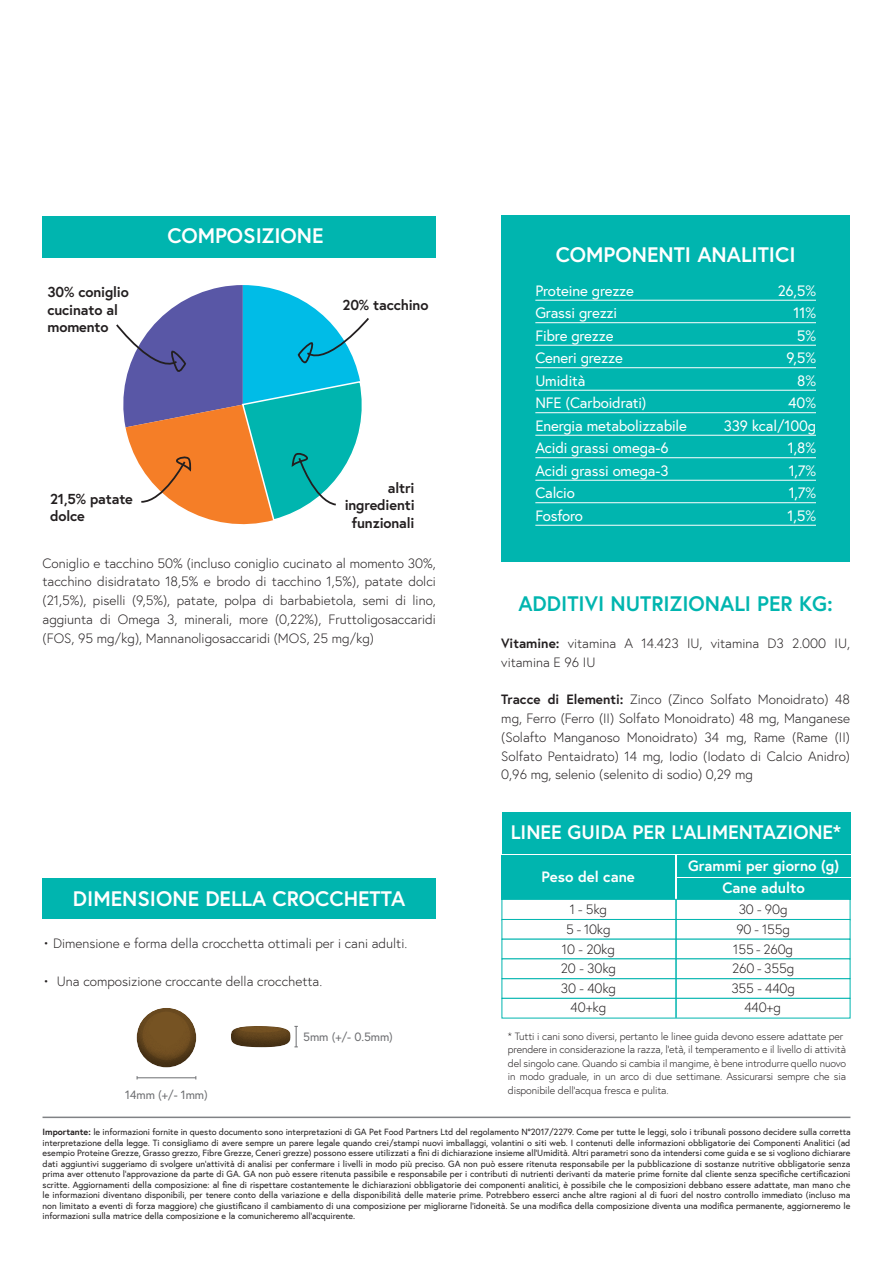
<style>
.page{position:relative;width:893px;height:1263px;background:#fff}
.page>*{position:absolute;margin:0;border:0;box-sizing:border-box;transform-origin:0 0}
.t1{font:700 21px "Europa";color:#fff}
.t2{font:700 21px "Europa";color:#00b5af}
.t3{font:700 19.5px "Europa";color:#fff}
.t4{font:15px "Europa";letter-spacing:-.01em;color:#fff}
.t5{font:700 15px/22.2px "Europa";color:#fff;text-align:center}
.t6{font:700 14.4px/17.2px "Europa";letter-spacing:-.01em;color:#231f20}
.t7{font:300 13.5px/19.8px "Europa";color:#231f20;text-align:justify}
.t8{font:12px "Europa";letter-spacing:-.01em;color:#6d6e71}
.t9{font:300 10.5px/13.5px "Europa";letter-spacing:-.01em;color:#231f20}
.t10{font:9px/10.5px "Europa";color:#231f20;text-align:justify}
.s1{font-weight:700}
</style>
<div class="page">
<div style="left:501px;top:215px;width:349px;height:346px;background:#00b5af"></div>
<hr style="left:535px;top:300px;width:281px;height:1px;background:#fff">
<hr style="left:535px;top:322px;width:281px;height:1px;background:#fff">
<hr style="left:535px;top:345px;width:281px;height:1px;background:#fff">
<hr style="left:535px;top:367px;width:281px;height:1px;background:#fff">
<hr style="left:535px;top:390px;width:281px;height:1px;background:#fff">
<hr style="left:535px;top:412px;width:281px;height:1px;background:#fff">
<hr style="left:535px;top:435px;width:281px;height:1px;background:#fff">
<hr style="left:535px;top:457px;width:281px;height:1px;background:#fff">
<hr style="left:535px;top:480px;width:281px;height:1px;background:#fff">
<hr style="left:535px;top:502px;width:281px;height:1px;background:#fff">
<hr style="left:535px;top:525px;width:281px;height:1px;background:#fff">
<svg style="left:116px;top:285px;width:253px;height:240px"></svg>
<hr style="left:137px;top:1077px;width:59px;height:1px;background:#6d6e71">
<svg style="left:136px;top:1027px;width:61px;height:41px"></svg>
<svg style="left:139px;top:1008px;width:55px;height:55px;background:#7f633e"></svg>
<svg style="left:294px;top:1025px;width:4px;height:22px"></svg>
<svg style="left:231px;top:1026px;width:60px;height:22px"></svg>
<div style="left:240px;top:1026px;width:42px;height:6px;background:#745122;border-radius:50%"></div>
<div style="left:43px;top:216px;width:393px;height:42px;background:#00b5af"></div>
<hr style="left:43px;top:1116px;width:807px;height:2px;background:#808285">
<div style="left:43px;top:878px;width:393px;height:41px;background:#00b5af"></div>
<div style="left:501px;top:855px;width:174px;height:44px;background:#00b5af"></div>
<div style="left:677px;top:855px;width:173px;height:21px;background:#00b5af"></div>
<div style="left:677px;top:878px;width:173px;height:21px;background:#00b5af"></div>
<div style="left:502px;top:812px;width:348px;height:41px;background:#00b5af"></div>
<div style="left:501px;top:899px;width:349px;height:21px;background:#fff;border:1px solid #00b5af"></div>
<div style="left:501px;top:919px;width:349px;height:20px;background:#fff;border:1px solid #00b5af"></div>
<div style="left:501px;top:958px;width:349px;height:21px;background:#fff;border:1px solid #00b5af"></div>
<div style="left:501px;top:998px;width:349px;height:20px;background:#fff;border:1px solid #00b5af"></div>
<hr style="left:675px;top:900px;width:2px;height:118px;background:#00b5af">
<h3 class="t6" style="left:47px;top:283px;width:83px">30% coniglio cucinato al momento</h3>
<h1 class="t1" style="left:167px;top:221px;width:158px">COMPOSIZIONE</h1>
<h3 class="t6" style="left:342px;top:296px;width:88px">20% tacchino</h3>
<h3 class="t6" style="left:50px;top:490px;width:84px">21,5% patate dolce</h3>
<h3 class="t6" style="left:345px;top:479px;width:72px;text-align:right">altri ingredienti funzionali</h3>
<p class="t7" style="left:43px;top:553px;width:395px;line-height:18.8px">Coniglio e tacchino 50% (incluso coniglio cucinato al momento 30%, tacchino disidratato 18,5% e brodo di tacchino 1,5%), patate dolci (21,5%), piselli (9,5%), patate, polpa di barbabietola, semi di lino, aggiunta di Omega 3, minerali, more (0,22%), Fruttoligosaccaridi (FOS, 95 mg/kg), Mannanoligosaccaridi (MOS, 25 mg/kg)</p>
<h1 class="t1" style="left:73px;top:884px;width:334px">DIMENSIONE DELLA CROCCHETTA</h1>
<h3 class="t7" style="left:43px;top:933px;width:366px">• Dimensione e forma della crocchetta ottimali per i cani adulti.</h3>
<h3 class="t7" style="left:43px;top:971px;width:281px">• Una composizione croccante della crocchetta.</h3>
<h3 class="t8" style="left:125px;top:1087px;width:84px">14mm (+/- 1mm)</h3>
<h3 class="t8" style="left:303px;top:1029px;width:91px">5mm (+/- 0.5mm)</h3>
<h1 class="t1" style="left:556px;top:240px;width:241px">COMPONENTI ANALITICI</h1>
<h3 class="t4" style="left:535px;top:281px;width:100px">Proteine grezze</h3>
<h3 class="t4" style="left:778px;top:281px;width:40px">26,5%</h3>
<h3 class="t4" style="left:535px;top:303px;width:83px">Grassi grezzi</h3>
<h3 class="t4" style="left:793px;top:303px;width:24px">11%</h3>
<h3 class="t4" style="left:535px;top:326px;width:80px">Fibre grezze</h3>
<h3 class="t4" style="left:797px;top:326px;width:21px">5%</h3>
<h3 class="t4" style="left:535px;top:348px;width:89px">Ceneri grezze</h3>
<h3 class="t4" style="left:786px;top:348px;width:31px">9,5%</h3>
<h3 class="t4" style="left:535px;top:371px;width:52px">Umidità</h3>
<h3 class="t4" style="left:797px;top:371px;width:20px">8%</h3>
<h3 class="t4" style="left:535px;top:393px;width:113px">NFE (Carboidrati)</h3>
<h3 class="t4" style="left:788px;top:393px;width:29px">40%</h3>
<h3 class="t4" style="left:535px;top:416px;width:153px">Energia metabolizzabile</h3>
<h3 class="t4" style="left:724px;top:416px;width:94px">339 kcal/100g</h3>
<h3 class="t4" style="left:535px;top:438px;width:135px">Acidi grassi omega-6</h3>
<h3 class="t4" style="left:788px;top:438px;width:30px">1,8%</h3>
<h3 class="t4" style="left:535px;top:461px;width:135px">Acidi grassi omega-3</h3>
<h3 class="t4" style="left:789px;top:461px;width:29px">1,7%</h3>
<h3 class="t4" style="left:535px;top:483px;width:41px">Calcio</h3>
<h3 class="t4" style="left:789px;top:483px;width:29px">1,7%</h3>
<h3 class="t4" style="left:535px;top:506px;width:49px">Fosforo</h3>
<h3 class="t4" style="left:788px;top:506px;width:30px">1,5%</h3>
<h1 class="t2" style="left:518px;top:589px;width:316px">ADDITIVI NUTRIZIONALI PER KG:</h1>
<h3 class="t7" style="left:501px;top:634px;width:350px;line-height:18.8px"><span class="s1">Vitamine:</span> vitamina A 14.423 IU, vitamina D3 2.000 IU, vitamina E 96 IU</h3>
<p class="t7" style="left:501px;top:690px;width:350px;line-height:18.8px"><span class="s1">Tracce di Elementi:</span> Zinco (Zinco Solfato Monoidrato) 48 mg, Ferro (Ferro (II) Solfato Monoidrato) 48 mg, Manganese (Solafto Manganoso Monoidrato) 34 mg, Rame (Rame (II)<br>Solfato Pentaidrato) 14 mg, Iodio (Iodato di Calcio Anidro)<br>0,96 mg, selenio (selenito di sodio) 0,29 mg</p>
<h2 class="t3" style="left:511px;top:819px;width:332px">LINEE GUIDA PER L’ALIMENTAZIONE*</h2>
<h3 class="t5" style="left:541px;top:865px;width:95px">Peso del cane</h3>
<h3 class="t5" style="left:688px;top:854px;width:152px">Grammi per giorno (g)<br>Cane adulto</h3>
<h3 class="t7" style="left:561px;top:899px;width:57px;text-align:center">1 - 5kg<br>5 - 10kg<br>10 - 20kg<br>20 - 30kg<br>30 - 40kg<br>40+kg</h3>
<h3 class="t7" style="left:731px;top:899px;width:65px;text-align:center">30 - 90g<br>90 - 155g<br>155 - 260g<br>260 - 355g<br>355 - 440g<br>440+g</h3>
<p class="t9" style="left:508px;top:1029px;width:340px">* Tutti i cani sono diversi, pertanto le linee guida devono essere adattate per prendere in considerazione la razza, l’età, il temperamento e il livello di attività del singolo cane. Quando si cambia il mangime, è bene introdurre quello nuovo in modo graduale, in un arco di due settimane. Assicurarsi sempre che sia disponibile dell’acqua fresca e pulita.</p>
<p class="t10" style="left:43px;top:1126px;width:810px"><span class="s1">Importante:</span> le informazioni fornite in questo documento sono interpretazioni di GA Pet Food Partners Ltd del regolamento N°2017/2279. Come per tutte le leggi, solo i tribunali possono decidere sulla corretta interpretazione della legge. Ti consigliamo di avere sempre un parere legale quando crei/stampi nuovi imballaggi, volantini o siti web. I contenuti delle informazioni obbligatorie dei Componenti Analitici (ad esempio Proteine Grezze, Grasso grezzo, Fibre Grezze, Ceneri grezze) possono essere utilizzati a fini di dichiarazione insieme all’Umidità. Altri parametri sono da intendersi come guida e se si vogliono dichiarare dati aggiuntivi suggeriamo di svolgere un’attività di analisi per confermare i livelli in modo più preciso. GA non può essere ritenuta responsabile per la pubblicazione di sostanze nutritive obbligatorie senza prima aver ottenuto l’approvazione da parte di GA. GA non può essere ritenuta passibile e responsabile per i contributi di nutrienti derivanti da materie prime fornite dal cliente senza specifiche certificazioni scritte. Aggiornamenti della composizione: al fine di rispettare costantemente le dichiarazioni obbligatorie dei componenti analitici, è possibile che le composizioni debbano essere adattate, man mano che le informazioni diventano disponibili, per tenere conto della variazione e della disponibilità delle materie prime. Potrebbero esserci anche altre ragioni al di fuori del nostro controllo immediato (incluso ma non limitato a eventi di forza maggiore) che giustificano il cambiamento di una composizione per migliorarne l’idoneità. Se una modifica della composizione diventa una modifica permanente, aggiorneremo le informazioni sulla matrice della composizione e la comunicheremo all’acquirente.</p>
</div>
